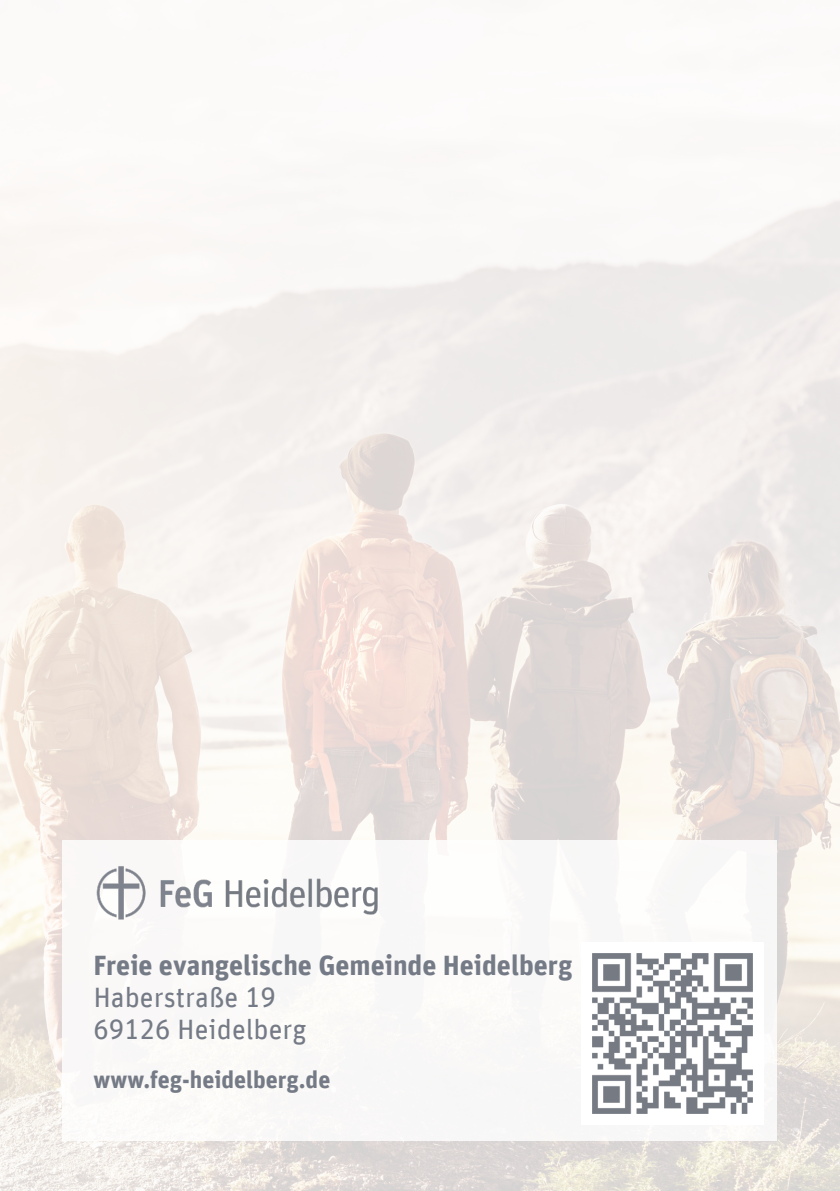
<style>
.page{position:relative;width:840px;height:1191px;background:#fff}
.page>*{position:absolute;margin:0;border:0;box-sizing:border-box;transform-origin:0 0}
.t1{font:700 28px "Unit Offc";color:#757b86}
.t2{font:28px/32.2px "Unit Offc";color:#757b86}
.t3{font:700 24px "Unit Offc";color:#757b86}
</style>
<div class="page">
<div style="left:0;top:0;width:839px;height:1191px;background:#fff;opacity:.82"></div>
<div style="left:63px;top:840px;width:713px;height:300px;background:#faf8f7"></div>
<img style="left:592px;top:953px;width:161px;height:161px">
<img style="left:96px;top:866px;width:281px;height:54px">
<p class="t1" style="left:93px;top:952px;width:480px">Freie evangelische Gemeinde Heidelberg</p>
<p class="t2" style="left:93px;top:982px;width:215px">Haberstraße 19<br>69126 Heidelberg</p>
<p class="t3" style="left:93px;top:1068px;width:238px">www.feg-heidelberg.de</p>
</div>
